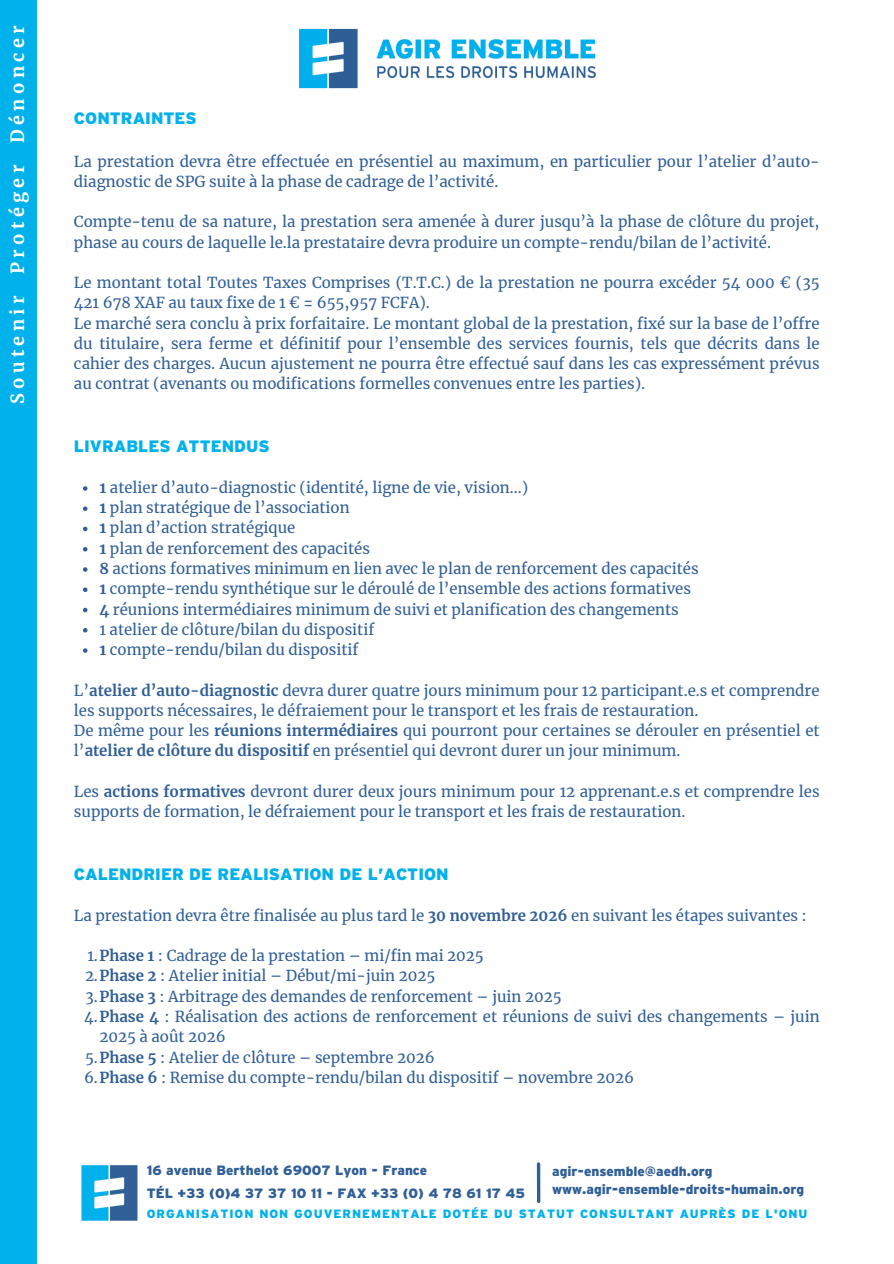
<style>
.page{position:relative;width:894px;height:1264px;background:#fff}
.page>*{position:absolute;margin:0;border:0;box-sizing:border-box;transform-origin:0 0}
.t1{font:700 18px "Merriweather";letter-spacing:.245em;color:#fff}
.t2{font:900 16.5px "Interstate";color:#00b1eb}
.t3{font:15px/20.2px "Merriweather";color:#305f97}
.t4{font:900 13.5px/18px "Interstate";color:#305f97}
.t5{font:900 12px "Interstate";letter-spacing:.08em;color:#00b1eb}
.s1{font-weight:700}
</style>
<div class="page">
<img style="left:299px;top:28px;width:297px;height:61px">
<img style="left:81px;top:1165px;width:57px;height:56px">
<svg style="left:536px;top:1163px;width:4px;height:38px"></svg>
<div style="left:0;top:0;width:37px;height:1263px;background:#00b1eb"></div>
<svg style="left:83px;top:486px;width:4px;height:4px"></svg>
<svg style="left:83px;top:506px;width:4px;height:5px"></svg>
<svg style="left:83px;top:526px;width:4px;height:5px"></svg>
<svg style="left:83px;top:547px;width:4px;height:4px"></svg>
<svg style="left:83px;top:567px;width:4px;height:4px"></svg>
<svg style="left:83px;top:587px;width:4px;height:5px"></svg>
<svg style="left:83px;top:607px;width:4px;height:5px"></svg>
<svg style="left:83px;top:628px;width:4px;height:4px"></svg>
<svg style="left:83px;top:648px;width:4px;height:4px"></svg>
<h3 class="t1" style="left:6px;top:404px;width:380px;rotate:-90deg">Soutenir Protéger Dénoncer</h3>
<h3 class="t2" style="left:74px;top:108px;width:124px">CONTRAINTES</h3>
<h1 class="t3" style="left:74px;top:151px;width:747px">La prestation devra être effectuée en présentiel au maximum, en particulier pour l’atelier d’auto&shy;diagnostic de SPG suite à la phase de cadrage de l’activité.</h1>
<p class="t3" style="left:74px;top:212px;width:747px">Compte-tenu de sa nature, la prestation sera amenée à durer jusqu’à la phase de clôture du projet, phase au cours de laquelle le.la prestataire devra produire un compte-rendu/bilan de l’activité.</p>
<p class="t3" style="left:74px;top:273px;width:747px">Le montant total Toutes Taxes Comprises (T.T.C.) de la prestation ne pourra excéder 54 000 € (35<br>421 678 XAF au taux fixe de 1 € = 655,957 FCFA).<br>Le marché sera conclu à prix forfaitaire. Le montant global de la prestation, fixé sur la base de l’offre du titulaire, sera ferme et définitif pour l’ensemble des services fournis, tels que décrits dans le cahier des charges. Aucun ajustement ne pourra être effectué sauf dans les cas expressément prévus au contrat (avenants ou modifications formelles convenues entre les parties).</p>
<p class="t2" style="left:74px;top:437px;width:197px">LIVRABLES ATTENDUS</p>
<p class="t3" style="left:99px;top:477px;width:430px"><span class="s1">1</span> atelier d’auto-diagnostic (identité, ligne de vie, vision...)</p>
<p class="t3" style="left:99px;top:498px;width:252px"><span class="s1">1</span> plan stratégique de l’association</p>
<p class="t3" style="left:99px;top:518px;width:197px"><span class="s1">1</span> plan d’action stratégique</p>
<p class="t3" style="left:99px;top:538px;width:272px"><span class="s1">1</span> plan de renforcement des capacités</p>
<p class="t3" style="left:99px;top:558px;width:600px"><span class="s1">8</span> actions formatives minimum en lien avec le plan de renforcement des capacités</p>
<p class="t3" style="left:99px;top:579px;width:592px"><span class="s1">1</span> compte-rendu synthétique sur le déroulé de l’ensemble des actions formatives</p>
<h3 class="t3" style="left:99px;top:599px;width:580px"><span class="s1">4</span> réunions intermédiaires minimum de suivi et planification des changements</h3>
<h3 class="t3" style="left:99px;top:619px;width:276px">1 atelier de clôture/bilan du dispositif</h3>
<h1 class="t3" style="left:99px;top:639px;width:260px"><span class="s1">1</span> compte-rendu/bilan du dispositif</h1>
<h3 class="t3" style="left:74px;top:680px;width:747px">L’<span class="s1">atelier d’auto-diagnostic</span> devra durer quatre jours minimum pour 12 participant.e.s et comprendre les supports nécessaires, le défraiement pour le transport et les frais de restauration.<br>De même pour les <span class="s1">réunions intermédiaires</span> qui pourront pour certaines se dérouler en présentiel et l’<span class="s1">atelier de clôture du dispositif</span> en présentiel qui devront durer un jour minimum.</h3>
<p class="t3" style="left:74px;top:781px;width:747px">Les <span class="s1">actions formatives</span> devront durer deux jours minimum pour 12 apprenant.e.s et comprendre les supports de formation, le défraiement pour le transport et les frais de restauration.</p>
<p class="t2" style="left:74px;top:864px;width:376px">CALENDRIER DE REALISATION DE L’ACTION</p>
<p class="t3" style="left:74px;top:905px;width:734px">La prestation devra être finalisée au plus tard le <span class="s1">30 novembre 2026</span> en suivant les étapes suivantes :</p>
<p class="t3" style="left:87px;top:945px;width:398px">1.<span class="s1">Phase 1</span> : Cadrage de la prestation – mi/fin mai 2025</p>
<p class="t3" style="left:85px;top:966px;width:352px">2.<span class="s1">Phase 2</span> : Atelier initial – Début/mi-juin 2025</p>
<p class="t3" style="left:86px;top:986px;width:477px">3.<span class="s1">Phase 3</span> : Arbitrage des demandes de renforcement – juin 2025</p>
<p class="t3" style="left:99px;top:1006px;width:721px;text-indent:-15px">4.<span class="s1">Phase 4</span> : Réalisation des actions de renforcement et réunions de suivi des changements – juin<br>2025 à août 2026</p>
<p class="t3" style="left:85px;top:1047px;width:351px">5.<span class="s1">Phase 5</span> : Atelier de clôture – septembre 2026</p>
<p class="t3" style="left:84px;top:1067px;width:551px">6.<span class="s1">Phase 6</span> : Remise du compte-rendu/bilan du dispositif – novembre 2026</p>
<h2 class="t4" style="left:147px;top:1160px;width:282px">16 avenue Berthelot 69007 Lyon - France</h2>
<p class="t4" style="left:147px;top:1183px;width:380px">TÉL +33 (0)4 37 37 10 11 - FAX +33 (0) 4 78 61 17 45</p>
<h1 class="t5" style="left:147px;top:1206px;width:662px">ORGANISATION NON GOUVERNEMENTALE DOTÉE DU STATUT CONSULTANT AUPRÈS DE L'ONU</h1>
<h3 class="t4" style="left:552px;top:1162px;width:253px">agir-ensemble@aedh.org www.agir-ensemble-droits-humain.org</h3>
</div>
